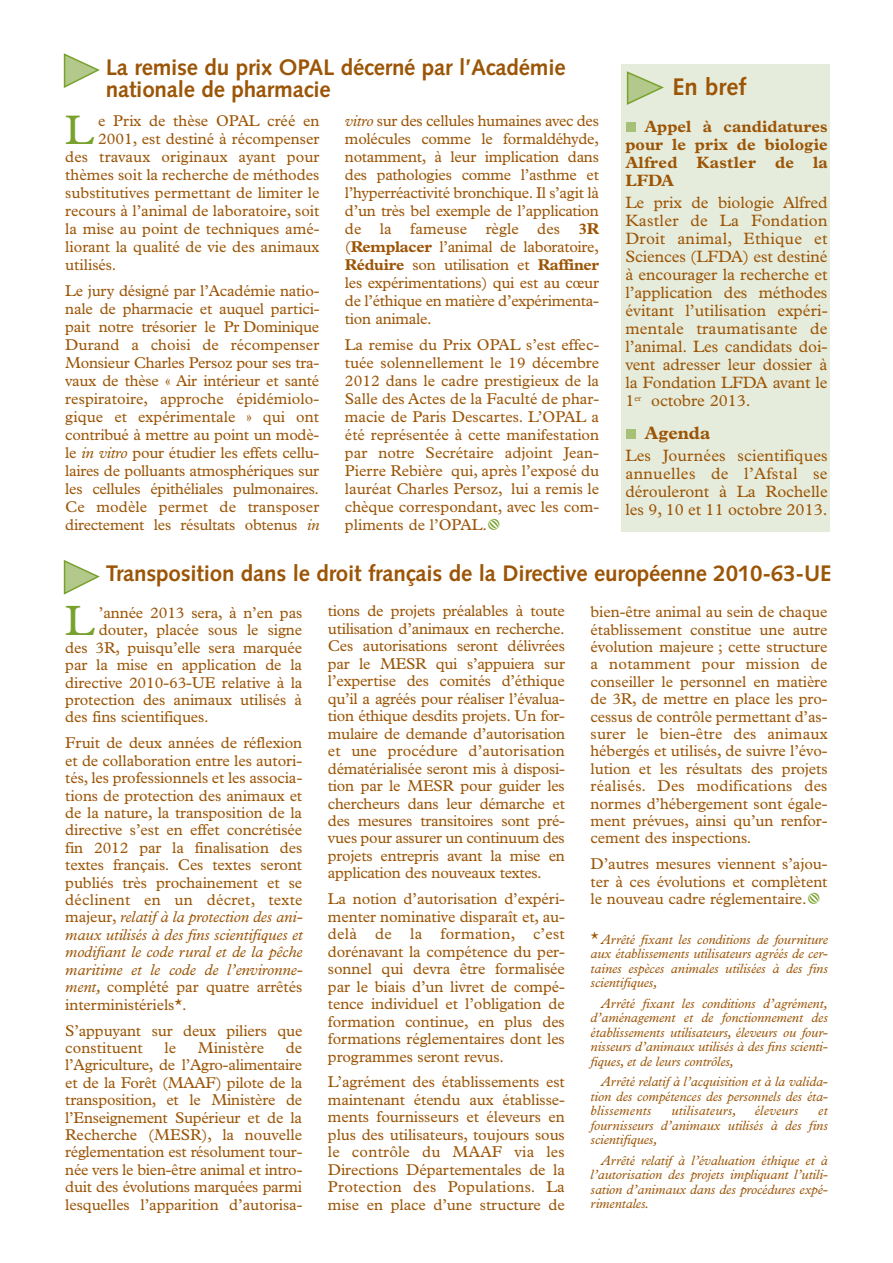
<style>
.page{position:relative;width:893px;height:1263px;background:#fff}
.page>*{position:absolute;margin:0;border:0;box-sizing:border-box;transform-origin:0 0}
.t1{font:42.6px "Plantin";color:#78a22d}
.t2{font:41.55px "Plantin";color:#78a22d}
.t3{font:700 24px "Syntax";color:#9c5506}
.t4{font:700 22.5px/22.5px "Syntax";letter-spacing:-.01em;color:#9c5506}
.t5{font:700 18px "Plantin";color:#9c5506}
.t6{font:16.5px/18px "Plantin";letter-spacing:-.005em;color:#9c5506;text-align:justify}
.t7{font:700 16.5px/18px "Plantin";color:#9c5506;text-align:justify}
.t8{font:15.75px/17.4px "Plantin";letter-spacing:-.005em;color:#9c5506;text-align:justify}
.t9{font:italic 13.5px/14.4px "Plantin";letter-spacing:-.005em;color:#9c5506;text-align:justify}
.t10{font:italic 13.5px "Plantin";letter-spacing:.015em;color:#9c5506}
.s1{font-style:italic}
.s2{font-weight:700}
.s3{font-style:normal;font-size:16.5px}
</style>
<div class="page">
<div style="left:621px;top:65px;width:208px;height:467px;background:#e6ecdb"></div>
<div style="left:627px;top:429px;width:9px;height:10px;background:#a7c078"></div>
<div style="left:627px;top:123px;width:9px;height:9px;background:#a7c078"></div>
<svg style="left:627px;top:71px;width:37px;height:34px"></svg>
<svg style="left:64px;top:53px;width:36px;height:35px"></svg>
<svg style="left:64px;top:560px;width:36px;height:35px"></svg>
<h3 class="t4" style="left:106px;top:58px;width:461px">La remise du prix OPAL décerné par l’Académie nationale de pharmacie</h3>
<h2 class="t2" style="left:65px;top:115px;width:30px">L</h2>
<p class="t8" style="left:98px;top:113px;width:223px">e Prix de thèse OPAL créé en</p>
<p class="t8" style="left:98px;top:131px;width:223px">2001, est destiné à récompenser</p>
<p class="t8" style="left:65px;top:149px;width:256px">des travaux originaux ayant pour</p>
<p class="t8" style="left:65px;top:167px;width:256px">thèmes soit la recherche de méthodes</p>
<p class="t8" style="left:65px;top:185px;width:256px">substitutives permettant de limiter le</p>
<p class="t8" style="left:65px;top:203px;width:256px">recours à l’animal de laboratoire, soit</p>
<p class="t8" style="left:65px;top:221px;width:256px">la mise au point de techniques amé-</p>
<p class="t8" style="left:65px;top:239px;width:256px">liorant la qualité de vie des animaux</p>
<p class="t8" style="left:65px;top:257px;width:53px">utilisés.</p>
<p class="t8" style="left:65px;top:283px;width:256px;line-height:18px">Le jury désigné par l’Académie natio&shy;nale de pharmacie et auquel partici&shy;pait notre trésorier le Pr Dominique Durand a choisi de récompenser Monsieur Charles Persoz pour ses tra&shy;vaux de thèse « Air intérieur et santé respiratoire, approche épidémiolo&shy;gique et expérimentale » qui ont contribué à mettre au point un modè&shy;le <span class="s1">in vitro</span> pour étudier les effets cellu&shy;laires de polluants atmosphériques sur les cellules épithéliales pulmonaires.<br>Ce modèle permet de transposer directement les résultats obtenus <span class="s1">in</span></p>
<p class="t8" style="left:345px;top:113px;width:256px;line-height:18px"><span class="s1">vitro</span> sur des cellules humaines avec des molécules comme le formaldéhyde, notamment, à leur implication dans des pathologies comme l’asthme et l’hyperréactivité bronchique. Il s’agit là d’un très bel exemple de l’application de la fameuse règle des <span class="s2">3R </span>(<span class="s2">Remplacer</span> l’animal de laboratoire, <span class="s2">Réduire</span> son utilisation et <span class="s2">Raffiner </span>les expérimentations) qui est au cœur de l’éthique en matière d’expérimenta&shy;tion animale.</p>
<p class="t8" style="left:345px;top:337px;width:256px;line-height:18px">La remise du Prix OPAL s’est effec&shy;tuée solennellement le 19 décembre 2012 dans le cadre prestigieux de la Salle des Actes de la Faculté de phar&shy;macie de Paris Descartes. L’OPAL a été représentée à cette manifestation par notre Secrétaire adjoint Jean-Pierre Rebière qui, après l’exposé du lauréat Charles Persoz, lui a remis le chèque correspondant, avec les com&shy;pliments de l’OPAL.</p>
<h3 class="t3" style="left:672px;top:77px;width:76px">En bref</h3>
<p class="t7" style="left:625px;top:119px;width:204px;text-indent:19px">Appel à candidatures pour le prix de biologie Alfred Kastler de la LFDA</p>
<p class="t6" style="left:625px;top:195px;width:204px">Le prix de biologie Alfred Kastler de La Fondation Droit animal, Ethique et Sciences (LFDA) est destiné à encourager la recherche et l’application des méthodes évitant l’utilisation expéri&shy;mentale traumatisante de l’animal. Les candidats doi&shy;vent adresser leur dossier à la Fondation LFDA avant le 1<sup>er</sup> octobre 2013.</p>
<p class="t5" style="left:644px;top:426px;width:67px">Agenda</p>
<p class="t6" style="left:625px;top:448px;width:204px">Les Journées scientifiques annuelles de l’Afstal se dérouleront à La Rochelle les 9, 10 et 11 octobre 2013.</p>
<h3 class="t4" style="left:106px;top:564px;width:727px">Transposition dans le droit français de la Directive européenne 2010-63-UE</h3>
<h1 class="t1" style="left:65px;top:606px;width:30px">L</h1>
<p class="t8" style="left:99px;top:605px;width:205px">’année 2013 sera, à n’en pas</p>
<p class="t8" style="left:99px;top:623px;width:205px">douter, placée sous le signe</p>
<p class="t8" style="left:65px;top:640px;width:238px">des 3R, puisqu’elle sera marquée</p>
<p class="t8" style="left:65px;top:657px;width:238px">par la mise en application de la</p>
<p class="t8" style="left:65px;top:675px;width:239px">directive 2010-63-UE relative à la</p>
<p class="t8" style="left:65px;top:692px;width:238px">protection des animaux utilisés à</p>
<p class="t8" style="left:65px;top:710px;width:145px">des fins scientifiques.</p>
<p class="t8" style="left:65px;top:736px;width:239px">Fruit de deux années de réflexion et de collaboration entre les autori&shy;tés, les professionnels et les associa&shy;tions de protection des animaux et de la nature, la transposition de la directive s’est en effet concrétisée fin 2012 par la finalisation des textes français. Ces textes seront publiés très prochainement et se déclinent en un décret, texte majeur, <span class="s1">relatif à la protection des ani&shy;maux utilisés à des fins scientifiques et modifiant le code rural et de la pêche maritime et le code de l’environne&shy;ment,</span> complété par quatre arrêtés interministériels*.</p>
<p class="t8" style="left:65px;top:1023px;width:239px">S’appuyant sur deux piliers que constituent</p>
<p class="t8" style="left:65px;top:1040px;width:239px;text-indent:220px">de l’Agriculture, de l’Agro-alimentaire et de la Forêt (MAAF) pilote de la transposition, et le Ministère de l’Enseignement Supérieur et de la Recherche (MESR), la nouvelle réglementation est résolument tour&shy;née vers le bien-être animal et intro&shy;duit des évolutions marquées parmi lesquelles l’apparition d’autorisa-</p>
<p class="t8" style="left:164px;top:1040px;width:13px">le</p>
<p class="t8" style="left:198px;top:1040px;width:68px">Ministère</p>
<p class="t8" style="left:328px;top:604px;width:239px">tions de projets préalables à toute utilisation d’animaux en recherche.<br>Ces autorisations seront délivrées par le MESR qui s’appuiera sur l’expertise des comités d’éthique qu’il a agréés pour réaliser l’évalua&shy;tion éthique desdits projets. Un for&shy;mulaire de demande d’autorisation et une procédure d’autorisation dématérialisée seront mis à disposi&shy;tion par le MESR pour guider les chercheurs dans leur démarche et des mesures transitoires sont pré&shy;vues pour assurer un continuum des projets entrepris avant la mise en application des nouveaux textes.</p>
<p class="t8" style="left:328px;top:892px;width:239px">La notion d’autorisation d’expéri&shy;menter nominative disparaît et, au&shy;delà de la formation, c’est dorénavant la compétence du per&shy;sonnel qui devra être formalisée par le biais d’un livret de compé&shy;tence individuel et l’obligation de formation continue, en plus des formations réglementaires dont les programmes seront revus.</p>
<p class="t8" style="left:328px;top:1075px;width:239px">L’agrément des établissements est maintenant étendu aux établisse&shy;ments fournisseurs et éleveurs en plus des utilisateurs, toujours sous le contrôle du MAAF via les Directions Départementales de la Protection des Populations. La mise en place d’une structure de</p>
<p class="t8" style="left:591px;top:605px;width:239px">bien-être animal au sein de chaque établissement constitue une autre évolution majeure ; cette structure a notamment pour mission de conseiller le personnel en matière de 3R, de mettre en place les pro&shy;cessus de contrôle permettant d’as&shy;surer le bien-être des animaux hébergés et utilisés, de suivre l’évo&shy;lution et les résultats des projets réalisés. Des modifications des normes d’hébergement sont égale&shy;ment prévues, ainsi qu’un renfor&shy;cement des inspections.</p>
<p class="t8" style="left:591px;top:857px;width:239px">D’autres mesures viennent s’ajou&shy;ter à ces évolutions et complètent le nouveau cadre réglementaire.</p>
<p class="t9" style="left:591px;top:933px;width:239px"><span class="s3">*</span> Arrêté fixant les conditions de fourniture aux établissements utilisateurs agréés de cer&shy;taines espèces animales utilisées à des fins scientifiques,</p>
<p class="t9" style="left:591px;top:997px;width:239px;text-indent:11px">Arrêté fixant les conditions d’agrément, d’aménagement et de fonctionnement des établissements utilisateurs, éleveurs ou four&shy;nisseurs d’animaux utilisés à des fins scienti&shy;fiques, et de leurs contrôles,</p>
<p class="t9" style="left:591px;top:1076px;width:239px;text-indent:11px">Arrêté relatif à l’acquisition et à la valida&shy;tion des compétences des personnels des éta&shy;blissements</p>
<p class="t10" style="left:671px;top:1106px;width:66px">utilisateurs,</p>
<p class="t10" style="left:755px;top:1106px;width:45px">éleveurs</p>
<p class="t9" style="left:591px;top:1105px;width:239px;text-indent:228px">et fournisseurs d’animaux utilisés à des fins scientifiques,</p>
<p class="t9" style="left:591px;top:1154px;width:239px;text-indent:11px">Arrêté relatif à l’évaluation éthique et à l’autorisation des projets impliquant l’utili&shy;sation d’animaux dans des procédures expé&shy;rimentales.</p>
</div>
